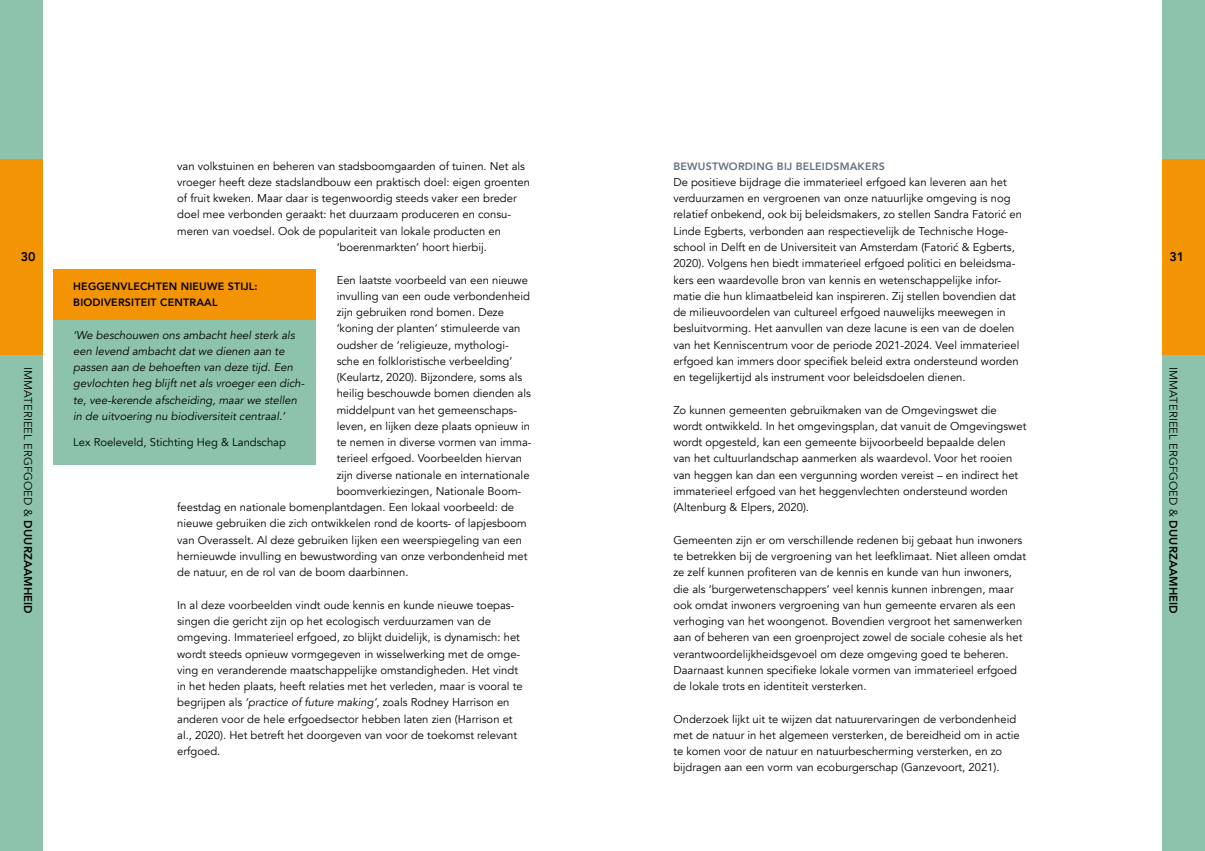
<style>
.page{position:relative;width:1205px;height:851px;background:#fff}
.page>*{position:absolute;margin:0;border:0;box-sizing:border-box;transform-origin:0 0}
.t1{font:800 12.5px "Avenir";color:#000}
.Plat{font:11.25px/16.2px "Avenir";color:#000}
.plat_kader{font:italic 11.25px/16.2px "Avenir";color:#000}
.kopje_kader{font:800 10.62px "Avenir";letter-spacing:.02em;color:#000}
.tk_vet{font:800 10.62px "Avenir";letter-spacing:.02em;color:#64717e}
.s1{font-style:italic}
.s2{font-weight:800}
</style>
<div class="page">
<div style="left:1162px;top:0;width:43px;height:850px;background:#8dc3ab"></div>
<div style="left:1162px;top:159px;width:43px;height:195px;background:#f29404"></div>
<div style="left:0;top:0;width:43px;height:850px;background:#8dc3ab"></div>
<div style="left:0;top:159px;width:43px;height:195px;background:#f29404"></div>
<div style="left:53px;top:317px;width:262px;height:147px;background:#8dc3ab"></div>
<div style="left:53px;top:269px;width:262px;height:51px;background:#f29404"></div>
<p class="Plat" style="left:177px;top:158px;width:349px">van volkstuinen en beheren van stadsboomgaarden of tuinen. Net als</p>
<p class="Plat" style="left:177px;top:174px;width:354px">vroeger heeft deze stadslandbouw een praktisch doel: eigen groenten</p>
<p class="Plat" style="left:177px;top:190px;width:341px">of fruit kweken. Maar daar is tegenwoordig steeds vaker een breder</p>
<p class="Plat" style="left:177px;top:207px;width:336px">doel mee verbonden geraakt: het duurzaam produceren en consu-</p>
<p class="Plat" style="left:177px;top:223px;width:325px">meren van voedsel. Ook de populariteit van lokale producten en</p>
<p class="Plat" style="left:337px;top:239px;width:152px">‘boerenmarkten’ hoort hierbij.</p>
<p class="Plat" style="left:337px;top:272px;width:193px">Een laatste voorbeeld van een nieuwe</p>
<p class="Plat" style="left:337px;top:288px;width:195px">invulling van een oude verbondenheid</p>
<p class="Plat" style="left:337px;top:304px;width:169px">zijn gebruiken rond bomen. Deze</p>
<p class="Plat" style="left:337px;top:320px;width:185px">‘koning der planten’ stimuleerde van</p>
<p class="Plat" style="left:337px;top:337px;width:174px">oudsher de ‘religieuze, mythologi-</p>
<p class="Plat" style="left:337px;top:353px;width:177px">sche en folkloristische verbeelding’</p>
<p class="Plat" style="left:337px;top:369px;width:187px">(Keulartz, 2020). Bijzondere, soms als</p>
<p class="Plat" style="left:337px;top:385px;width:196px">heilig beschouwde bomen dienden als</p>
<p class="Plat" style="left:337px;top:402px;width:182px">middelpunt van het gemeenschaps-</p>
<p class="Plat" style="left:337px;top:418px;width:195px">leven, en lijken deze plaats opnieuw in</p>
<p class="Plat" style="left:337px;top:434px;width:196px">te nemen in diverse vormen van imma-</p>
<p class="Plat" style="left:337px;top:450px;width:187px">terieel erfgoed. Voorbeelden hiervan</p>
<p class="Plat" style="left:337px;top:467px;width:194px">zijn diverse nationale en internationale</p>
<p class="Plat" style="left:337px;top:483px;width:186px">boomverkiezingen, Nationale Boom-</p>
<p class="Plat" style="left:177px;top:499px;width:338px">feestdag en nationale bomenplantdagen. Een lokaal voorbeeld: de</p>
<p class="Plat" style="left:177px;top:515px;width:351px">nieuwe gebruiken die zich ontwikkelen rond de koorts- of lapjesboom</p>
<p class="Plat" style="left:177px;top:532px;width:346px">van Overasselt. Al deze gebruiken lijken een weerspiegeling van een</p>
<p class="Plat" style="left:177px;top:548px;width:352px">hernieuwde invulling en bewustwording van onze verbondenheid met</p>
<p class="Plat" style="left:177px;top:564px;width:233px">de natuur, en de rol van de boom daarbinnen.</p>
<p class="Plat" style="left:177px;top:597px;width:347px">In al deze voorbeelden vindt oude kennis en kunde nieuwe toepas&shy;singen die gericht zijn op het ecologisch verduurzamen van de omgeving. Immaterieel erfgoed, zo blijkt duidelijk, is dynamisch: het wordt steeds opnieuw vormgegeven in wisselwerking met de omge&shy;ving en veranderende maatschappelijke omstandigheden. Het vindt in het heden plaats, heeft relaties met het verleden, maar is vooral te begrijpen als <span class="s1">‘practice of future making’,</span> zoals Rodney Harrison en anderen voor de hele erfgoedsector hebben laten zien (Harrison et al., 2020). Het betreft het doorgeven van voor de toekomst relevant erfgoed.</p>
<p class="tk_vet" style="left:673px;top:158px;width:213px">BEWUSTWORDING BIJ BELEIDSMAKERS</p>
<p class="Plat" style="left:673px;top:174px;width:350px">De positieve bijdrage die immaterieel erfgoed kan leveren aan het verduurzamen en vergroenen van onze natuurlijke omgeving is nog relatief onbekend, ook bij beleidsmakers, zo stellen Sandra Fatorić en Linde Egberts, verbonden aan respectievelijk de Technische Hoge&shy;school in Delft en de Universiteit van Amsterdam (Fatorić &amp; Egberts, 2020). Volgens hen biedt immaterieel erfgoed politici en beleidsma&shy;kers een waardevolle bron van kennis en wetenschappelijke infor&shy;matie die hun klimaatbeleid kan inspireren. Zij stellen bovendien dat de milieuvoordelen van cultureel erfgoed nauwelijks meewegen in besluitvorming. Het aanvullen van deze lacune is een van de doelen van het Kenniscentrum voor de periode 2021-2024. Veel immaterieel erfgoed kan immers door specifiek beleid extra ondersteund worden en tegelijkertijd als instrument voor beleidsdoelen dienen.</p>
<p class="Plat" style="left:673px;top:402px;width:354px">Zo kunnen gemeenten gebruikmaken van de Omgevingswet die wordt ontwikkeld. In het omgevingsplan, dat vanuit de Omgevingswet wordt opgesteld, kan een gemeente bijvoorbeeld bepaalde delen<br>van het cultuurlandschap aanmerken als waardevol. Voor het rooien van heggen kan dan een vergunning worden vereist – en indirect het immaterieel erfgoed van het heggenvlechten ondersteund worden (Altenburg &amp; Elpers, 2020).</p>
<p class="Plat" style="left:673px;top:532px;width:354px">Gemeenten zijn er om verschillende redenen bij gebaat hun inwoners te betrekken bij de vergroening van het leefklimaat. Niet alleen omdat ze zelf kunnen profiteren van de kennis en kunde van hun inwoners, die als ‘burgerwetenschappers’ veel kennis kunnen inbrengen, maar ook omdat inwoners vergroening van hun gemeente ervaren als een verhoging van het woongenot. Bovendien vergroot het samenwerken aan of beheren van een groenproject zowel de sociale cohesie als het verantwoordelijkheidsgevoel om deze omgeving goed te beheren.<br>Daarnaast kunnen specifieke lokale vormen van immaterieel erfgoed de lokale trots en identiteit versterken.</p>
<p class="Plat" style="left:673px;top:710px;width:348px">Onderzoek lijkt uit te wijzen dat natuurervaringen de verbondenheid met de natuur in het algemeen versterken, de bereidheid om in actie te komen voor de natuur en natuurbescherming versterken, en zo bijdragen aan een vorm van ecoburgerschap (Ganzevoort, 2021).</p>
<p class="t1" style="left:21px;top:246px;width:16px">30</p>
<p class="t1" style="left:1169px;top:246px;width:16px">31</p>
<p class="kopje_kader" style="left:73px;top:278px;width:186px">HEGGENVLECHTEN NIEUWE STIJL:</p>
<p class="kopje_kader" style="left:73px;top:294px;width:146px">BIODIVERSITEIT CENTRAAL</p>
<p class="plat_kader" style="left:73px;top:327px;width:233px">‘We beschouwen ons ambacht heel sterk als een levend ambacht dat we dienen aan te passen aan de behoeften van deze tijd. Een gevlochten heg blijft net als vroeger een dich&shy;te, vee-kerende afscheiding, maar we stellen in de uitvoering nu biodiversiteit centraal.’</p>
<p class="Plat" style="left:73px;top:434px;width:214px">Lex Roeleveld, Stichting Heg &amp; Landschap</p>
<p class="Plat" style="left:36px;top:367px;width:248px;rotate:90deg">IMMATERIEEL ERGFGOED &amp; <span class="s2">DUURZAAMHEID</span></p>
<p class="Plat" style="left:1181px;top:367px;width:248px;rotate:90deg">IMMATERIEEL ERGFGOED &amp; <span class="s2">DUURZAAMHEID</span></p>
</div>
